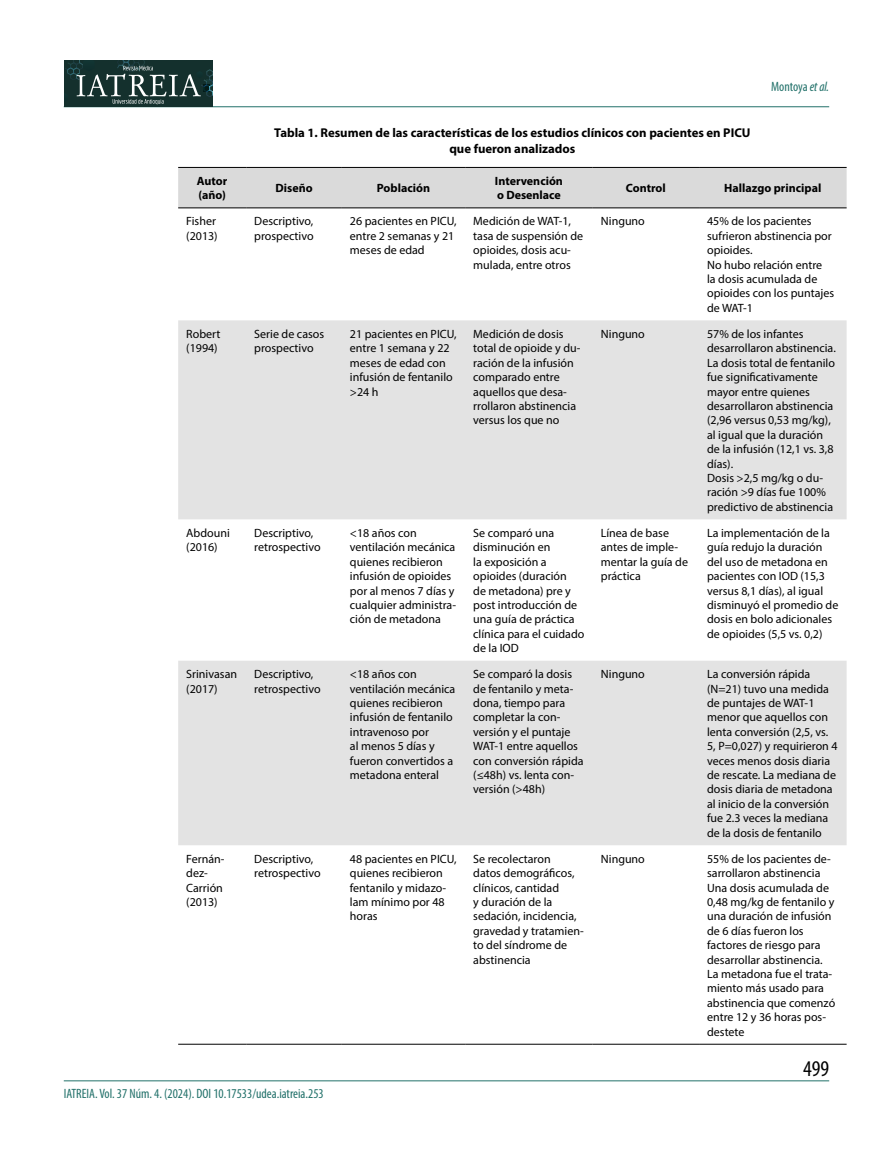
<style>
.page{position:relative;width:893px;height:1149px;background:#fff}
.page>*{position:absolute;margin:0;border:0;box-sizing:border-box;transform-origin:0 0}
.t1{font:condensed 22.5px "Myriad Pro";color:#000}
.t2{font:condensed 13.5px "Myriad Pro";color:#22716a}
.t3{font:700 12.75px/15.3px "Myriad Pro";color:#000;text-align:center}
.t4{font:12px/14.4px "Myriad Pro";color:#000}
.t5{font:700 12px/14.4px "Myriad Pro";color:#000}
.s1{font-style:italic}
</style>
<div class="page">
<hr style="left:64px;top:106px;width:765px;height:1px;background:#22716a">
<div style="left:64px;top:61px;width:149px;height:46px;background:#14302d"></div>
<svg style="left:65px;top:61px;width:148px;height:43px"></svg>
<hr style="left:64px;top:1080px;width:765px;height:1px;background:#22716a">
<div style="left:178px;top:168px;width:669px;height:39px;background:#dadada"></div>
<svg style="left:178px;top:320px;width:669px;height:525px;fill:#e3e3e3"></svg>
<hr style="left:178px;top:1043px;width:68px;height:1px;background:#000">
<hr style="left:246px;top:1043px;width:96px;height:1px;background:#000">
<hr style="left:342px;top:1043px;width:123px;height:1px;background:#000">
<hr style="left:465px;top:1043px;width:128px;height:1px;background:#000">
<hr style="left:593px;top:1043px;width:106px;height:1px;background:#000">
<hr style="left:699px;top:1043px;width:148px;height:1px;background:#000">
<hr style="left:178px;top:167px;width:68px;height:1px;background:#000">
<hr style="left:246px;top:167px;width:96px;height:1px;background:#000">
<hr style="left:342px;top:167px;width:123px;height:1px;background:#000">
<hr style="left:465px;top:167px;width:128px;height:1px;background:#000">
<hr style="left:593px;top:167px;width:106px;height:1px;background:#000">
<hr style="left:699px;top:167px;width:148px;height:1px;background:#000">
<hr style="left:178px;top:207px;width:68px;height:1px;background:#000">
<hr style="left:246px;top:207px;width:96px;height:1px;background:#000">
<hr style="left:342px;top:207px;width:123px;height:1px;background:#000">
<hr style="left:465px;top:207px;width:128px;height:1px;background:#000">
<hr style="left:593px;top:207px;width:106px;height:1px;background:#000">
<hr style="left:699px;top:207px;width:148px;height:1px;background:#000">
<p class="t3" style="left:274px;top:125px;width:478px">Tabla 1. Resumen de las características de los estudios clínicos con pacientes en PICU que fueron analizados</p>
<p class="t2" style="left:771px;top:78px;width:60px">Montoya <span class="s1">et al.</span></p>
<p class="t5" style="left:197px;top:173px;width:32px">Autor (año)</p>
<p class="t5" style="left:275px;top:180px;width:39px">Diseño</p>
<p class="t5" style="left:377px;top:180px;width:55px">Población</p>
<p class="t5" style="left:495px;top:173px;width:70px">Intervención o Desenlace</p>
<p class="t5" style="left:626px;top:180px;width:41px">Control</p>
<p class="t5" style="left:724px;top:180px;width:99px">Hallazgo principal</p>
<p class="t4" style="left:186px;top:214px;width:33px">Fisher (2013)</p>
<p class="t4" style="left:254px;top:214px;width:61px">Descriptivo, prospectivo</p>
<p class="t4" style="left:350px;top:214px;width:108px">26 pacientes en PICU, entre 2 semanas y 21 meses de edad</p>
<p class="t4" style="left:473px;top:214px;width:111px">Medición de WAT-1, tasa de suspensión de opioides, dosis acu&shy;mulada, entre otros</p>
<p class="t4" style="left:601px;top:214px;width:46px">Ninguno</p>
<p class="t4" style="left:707px;top:214px;width:128px">45% de los pacientes sufrieron abstinencia por opioides.<br>No hubo relación entre<br>la dosis acumulada de opioides con los puntajes de WAT-1</p>
<p class="t4" style="left:186px;top:326px;width:36px">Robert (1994)</p>
<p class="t4" style="left:254px;top:326px;width:71px">Serie de casos prospectivo</p>
<p class="t4" style="left:350px;top:326px;width:108px">21 pacientes en PICU, entre 1 semana y 22 meses de edad con infusión de fentanilo &gt;24 h</p>
<p class="t4" style="left:473px;top:326px;width:109px">Medición de dosis total de opioide y du&shy;ración de la infusión comparado entre aquellos que desa&shy;rrollaron abstinencia versus los que no</p>
<p class="t4" style="left:601px;top:326px;width:46px">Ninguno</p>
<p class="t4" style="left:707px;top:326px;width:130px">57% de los infantes desarrollaron abstinencia.<br>La dosis total de fentanilo fue significativamente mayor entre quienes desarrollaron abstinencia (2,96 versus 0,53 mg/kg), al igual que la duración de la infusión (12,1 vs. 3,8 días).<br>Dosis &gt;2,5 mg/kg o du&shy;ración &gt;9 días fue 100% predictivo de abstinencia</p>
<p class="t4" style="left:186px;top:525px;width:45px">Abdouni (2016)</p>
<p class="t4" style="left:254px;top:525px;width:68px">Descriptivo, retrospectivo</p>
<p class="t4" style="left:350px;top:525px;width:108px">&lt;18 años con ventilación mecánica quienes recibieron infusión de opioides por al menos 7 días y cualquier administra&shy;ción de metadona</p>
<p class="t4" style="left:473px;top:525px;width:113px">Se comparó una disminución en<br>la exposición a opioides (duración<br>de metadona) pre y post introducción de una guía de práctica clínica para el cuidado de la IOD</p>
<p class="t4" style="left:601px;top:525px;width:89px">Línea de base antes de imple&shy;mentar la guía de práctica</p>
<p class="t4" style="left:707px;top:525px;width:133px">La implementación de la guía redujo la duración del uso de metadona en pacientes con IOD (15,3 versus 8,1 días), al igual disminuyó el promedio de dosis en bolo adicionales de opioides (5,5 vs. 0,2)</p>
<p class="t4" style="left:186px;top:666px;width:52px">Srinivasan (2017)</p>
<p class="t4" style="left:254px;top:666px;width:68px">Descriptivo, retrospectivo</p>
<p class="t4" style="left:350px;top:666px;width:107px">&lt;18 años con ventilación mecánica quienes recibieron infusión de fentanilo intravenoso por<br>al menos 5 días y fueron convertidos a metadona enteral</p>
<p class="t4" style="left:473px;top:666px;width:112px">Se comparó la dosis de fentanilo y meta&shy;dona, tiempo para completar la con&shy;versión y el puntaje<br>WAT-1 entre aquellos con conversión rápida (≤48h) vs. lenta con&shy;versión (&gt;48h)</p>
<p class="t4" style="left:601px;top:666px;width:46px">Ninguno</p>
<p class="t4" style="left:707px;top:666px;width:132px">La conversión rápida (N=21) tuvo una medida de puntajes de WAT-1 menor que aquellos con lenta conversión (2,5, vs.<br>5, P=0,027) y requirieron 4 veces menos dosis diaria de rescate. La mediana de dosis diaria de metadona al inicio de la conversión fue 2.3 veces la mediana de la dosis de fentanilo</p>
<p class="t4" style="left:186px;top:851px;width:40px">Fernán&shy;dez-<br>Carrión (2013)</p>
<p class="t4" style="left:254px;top:851px;width:68px">Descriptivo, retrospectivo</p>
<p class="t4" style="left:350px;top:851px;width:108px">48 pacientes en PICU, quienes recibieron fentanilo y midazo&shy;lam mínimo por 48 horas</p>
<p class="t4" style="left:473px;top:851px;width:112px">Se recolectaron<br>datos demográficos, clínicos, cantidad<br>y duración de la sedación, incidencia, gravedad y tratamien&shy;to del síndrome de abstinencia</p>
<p class="t4" style="left:601px;top:851px;width:46px">Ninguno</p>
<p class="t4" style="left:707px;top:851px;width:130px">55% de los pacientes de&shy;sarrollaron abstinencia<br>Una dosis acumulada de<br>0,48 mg/kg de fentanilo y una duración de infusión de 6 días fueron los factores de riesgo para desarrollar abstinencia.<br>La metadona fue el trata&shy;miento más usado para abstinencia que comenzó entre 12 y 36 horas pos&shy;destete</p>
<p class="t2" style="left:64px;top:1085px;width:261px">IATREIA. Vol. 37 Núm. 4. (2024). DOI 10.17533/udea.iatreia.253</p>
<h1 class="t1" style="left:803px;top:1054px;width:27px">499</h1>
</div>
